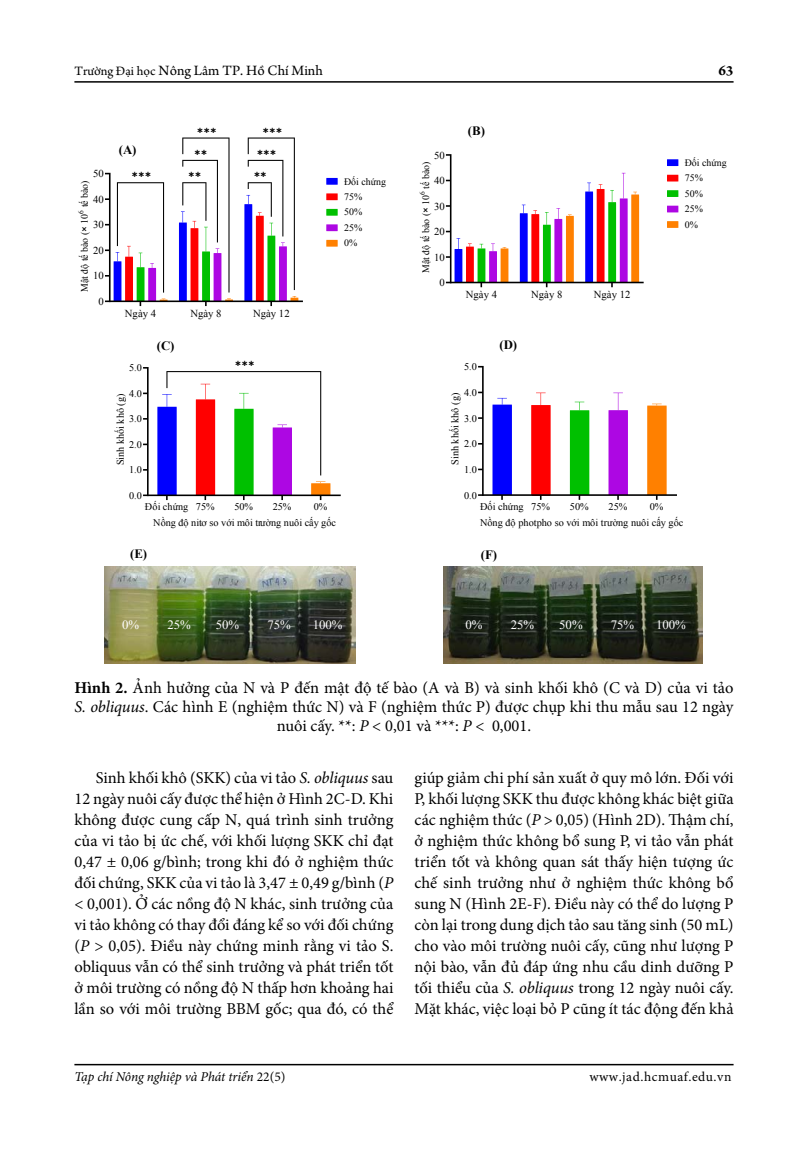
<style>
.page{position:relative;width:808px;height:1149px;background:#fff}
.page>*{position:absolute;margin:0;border:0;box-sizing:border-box;transform-origin:0 0}
.t1{font:16.5px/21px "Minion Pro";color:#000;text-align:justify}
.t2{font:15px "Arno Pro";color:#000}
.t3{font:700 15px "Arno Pro";color:#000}
.t4{font:italic 13.5px "Minion Pro";letter-spacing:-.01em;color:#000}
.t5{font:13.5px "Minion Pro";letter-spacing:.04em;color:#000}
.t6{font:12.75px "Times New Roman";color:#fff}
.t7{font:700 12.75px "Times New Roman";color:#000}
.t8{font:10.65px "Times New Roman";letter-spacing:.005em;color:#000}
.t9{font:10.35px "Times New Roman";color:#000}
.t10{font:10.2px "Times New Roman";color:#000}
.t11{font:10.2px "Times New Roman";color:#000}
.t12{font:9.9px "Times New Roman";color:#000}
.t13{font:9.9px/15.5px "Times New Roman";letter-spacing:.01em;color:#000;text-align:justify}
.t14{font:7.35px "Segoe UI Symbol";color:#000}
.s1{font-size:13.5px}
.s2{font-family:"Arial"}
.s3{font-style:inherit}
.s4{font-weight:700}
.s5{font-style:italic}
.s6{font-style:normal}
</style>
<div class="page">
<hr style="left:74px;top:81px;width:659px;height:2px;background:#000">
<hr style="left:74px;top:1063px;width:659px;height:1px;background:#000">
<svg style="left:326px;top:178px;width:12px;height:7px"></svg>
<svg style="left:326px;top:193px;width:12px;height:7px"></svg>
<svg style="left:326px;top:209px;width:12px;height:6px"></svg>
<svg style="left:326px;top:224px;width:12px;height:7px"></svg>
<svg style="left:326px;top:240px;width:12px;height:6px"></svg>
<svg style="left:446px;top:154px;width:198px;height:133px"></svg>
<svg style="left:667px;top:159px;width:11px;height:7px"></svg>
<svg style="left:667px;top:175px;width:11px;height:6px"></svg>
<svg style="left:667px;top:190px;width:11px;height:7px"></svg>
<svg style="left:667px;top:206px;width:11px;height:6px"></svg>
<svg style="left:667px;top:221px;width:11px;height:7px"></svg>
<svg style="left:143px;top:367px;width:198px;height:133px"></svg>
<svg style="left:478px;top:366px;width:199px;height:133px"></svg>
<img style="left:105px;top:566px;width:250px;height:97px">
<img style="left:443px;top:566px;width:260px;height:97px">
<svg style="left:105px;top:137px;width:198px;height:169px"></svg>
<p class="t2" style="left:74px;top:62px;width:250px"><span class="s1">Trường Đại học</span> Nông Lâm TP. Hồ Chí Minh</p>
<p class="t3" style="left:718px;top:62px;width:17px">63</p>
<p class="t14" style="left:197px;top:126px;width:21px">✱✱✱</p>
<p class="t14" style="left:262px;top:126px;width:21px">✱✱✱</p>
<p class="t7" style="left:468px;top:122px;width:18px">(B)</p>
<p class="t7" style="left:119px;top:140px;width:19px">(A)</p>
<p class="t14" style="left:257px;top:148px;width:21px">✱✱✱</p>
<p class="t8" style="left:93px;top:166px;width:12px">50</p>
<p class="t14" style="left:132px;top:170px;width:21px">✱✱✱</p>
<p class="t12" style="left:78px;top:292px;width:113px;rotate:-90deg">Mật độ tế bào (<span class="s2">×</span> <span class="s3">10</span><sup>6</sup> tế bào)</p>
<p class="t12" style="left:344px;top:174px;width:43px">Đối chứng</p>
<p class="t13" style="left:344px;top:189px;width:20px">75% 50% 25% 0%</p>
<p class="t8" style="left:93px;top:192px;width:12px">40</p>
<p class="t8" style="left:93px;top:217px;width:12px">30</p>
<p class="t8" style="left:93px;top:243px;width:12px">20</p>
<p class="t8" style="left:93px;top:268px;width:12px">10</p>
<p class="t8" style="left:99px;top:294px;width:7px">0</p>
<p class="t8" style="left:434px;top:148px;width:12px">50</p>
<p class="t12" style="left:419px;top:273px;width:113px;rotate:-90deg">Mật độ tế bào (<span class="s2">×</span> <span class="s3">10</span><sup>6</sup> tế bào)</p>
<p class="t12" style="left:685px;top:156px;width:43px">Đối chứng</p>
<p class="t13" style="left:685px;top:170px;width:20px">75% 50% 25% 0%</p>
<p class="t8" style="left:434px;top:173px;width:12px">40</p>
<p class="t8" style="left:434px;top:199px;width:12px">30</p>
<p class="t8" style="left:434px;top:224px;width:12px">20</p>
<p class="t8" style="left:434px;top:250px;width:12px">10</p>
<p class="t8" style="left:439px;top:275px;width:7px">0</p>
<p class="t8" style="left:466px;top:287px;width:33px">Ngày 4</p>
<p class="t8" style="left:531px;top:287px;width:33px">Ngày 8</p>
<p class="t8" style="left:594px;top:287px;width:38px">Ngày 12</p>
<p class="t8" style="left:125px;top:306px;width:33px">Ngày 4</p>
<p class="t8" style="left:190px;top:306px;width:33px">Ngày 8</p>
<p class="t8" style="left:253px;top:306px;width:38px">Ngày 12</p>
<p class="t7" style="left:157px;top:336px;width:19px">(C)</p>
<p class="t7" style="left:499px;top:336px;width:19px">(D)</p>
<p class="t11" style="left:129px;top:361px;width:14px">5.0</p>
<p class="t14" style="left:235px;top:359px;width:21px">✱✱✱</p>
<p class="t11" style="left:464px;top:360px;width:14px">5.0</p>
<p class="t11" style="left:129px;top:386px;width:14px">4.0</p>
<p class="t10" style="left:113px;top:465px;width:73px;rotate:-90deg">Sinh khối khô (g)</p>
<p class="t11" style="left:129px;top:412px;width:14px">3.0</p>
<p class="t11" style="left:129px;top:437px;width:14px">2.0</p>
<p class="t11" style="left:129px;top:463px;width:14px">1.0</p>
<p class="t11" style="left:464px;top:385px;width:14px">4.0</p>
<p class="t9" style="left:448px;top:465px;width:74px;rotate:-90deg">Sinh khối khô (g)</p>
<p class="t11" style="left:464px;top:411px;width:14px">3.0</p>
<p class="t11" style="left:464px;top:437px;width:14px">2.0</p>
<p class="t11" style="left:464px;top:462px;width:14px">1.0</p>
<p class="t11" style="left:129px;top:488px;width:14px">0.0</p>
<p class="t10" style="left:145px;top:499px;width:71px">Đối chứng <span class="s3">75%</span></p>
<p class="t11" style="left:234px;top:499px;width:20px">50%</p>
<p class="t11" style="left:273px;top:499px;width:20px">25%</p>
<p class="t11" style="left:314px;top:499px;width:15px">0%</p>
<p class="t11" style="left:464px;top:488px;width:14px">0.0</p>
<p class="t10" style="left:480px;top:499px;width:71px">Đối chứng <span class="s3">75%</span></p>
<p class="t11" style="left:570px;top:499px;width:20px">50%</p>
<p class="t11" style="left:608px;top:499px;width:20px">25%</p>
<p class="t11" style="left:650px;top:499px;width:15px">0%</p>
<p class="t10" style="left:153px;top:515px;width:184px">Nồng độ nitơ so với môi trường nuôi cấy gốc</p>
<p class="t10" style="left:480px;top:515px;width:205px">Nồng độ photpho so với môi trường nuôi cấy gốc</p>
<p class="t7" style="left:130px;top:545px;width:18px">(E)</p>
<p class="t7" style="left:481px;top:545px;width:18px">(F)</p>
<p class="t6" style="left:122px;top:616px;width:19px">0%</p>
<p class="t6" style="left:167px;top:616px;width:25px">25%</p>
<p class="t6" style="left:216px;top:616px;width:25px">50%</p>
<p class="t6" style="left:267px;top:616px;width:25px">75%</p>
<p class="t6" style="left:313px;top:616px;width:31px">100%</p>
<p class="t6" style="left:465px;top:616px;width:19px">0%</p>
<p class="t6" style="left:511px;top:616px;width:25px">25%</p>
<p class="t6" style="left:559px;top:616px;width:25px">50%</p>
<p class="t6" style="left:611px;top:616px;width:25px">75%</p>
<p class="t6" style="left:656px;top:616px;width:31px">100%</p>
<p class="t1" style="left:74px;top:678px;width:661px;line-height:18.9px;text-align:center"><span class="s4">Hình 2.</span> Ảnh hưởng của N và P đến mật độ tế bào (A và B) và sinh khối khô (C và D) của vi tảo<br><span class="s5">S. obliquus</span>. Các hình E (nghiệm thức N) và F (nghiệm thức P) được chụp khi thu mẫu sau 12 ngày nuôi cấy. **: <span class="s5">P</span> &lt; 0,01 và ***: <span class="s5">P</span> &lt; 0,001.</p>
<p class="t1" style="left:415px;top:767px;width:320px">giúp giảm chi phí sản xuất ở quy mô lớn. Đối với P, khối lượng SKK thu được không khác biệt giữa các nghiệm thức (<span class="s5">P</span> &gt; 0,05) (Hình 2D). Thậm chí, ở nghiệm thức không bổ sung P, vi tảo vẫn phát triển tốt và không quan sát thấy hiện tượng ức chế sinh trưởng như ở nghiệm thức không bổ sung N (Hình 2E-F). Điều này có thể do lượng P còn lại trong dung dịch tảo sau tăng sinh (50 mL) cho vào môi trường nuôi cấy, cũng như lượng P nội bào, vẫn đủ đáp ứng nhu cầu dinh dưỡng P tối thiểu của <span class="s5">S. obliquus</span> trong 12 ngày nuôi cấy.<br>Mặt khác, việc loại bỏ P cũng ít tác động đến khả</p>
<p class="t1" style="left:74px;top:767px;width:320px;text-indent:21px">Sinh khối khô (SKK) của vi tảo <span class="s5">S. obliquus</span> sau 12 ngày nuôi cấy được thể hiện ở Hình 2C-D. Khi không được cung cấp N, quá trình sinh trưởng của vi tảo bị ức chế, với khối lượng SKK chỉ đạt 0,47 ± 0,06 g/bình; trong khi đó ở nghiệm thức đối chứng, SKK của vi tảo là 3,47 ± 0,49 g/bình (<span class="s5">P </span>&lt; 0,001). Ở các nồng độ N khác, sinh trưởng của vi tảo không có thay đổi đáng kể so với đối chứng (<span class="s5">P</span> &gt; 0,05). Điều này chứng minh rằng vi tảo S. obliquus vẫn có thể sinh trưởng và phát triển tốt ở môi trường có nồng độ N thấp hơn khoảng hai lần so với môi trường BBM gốc; qua đó, có thể</p>
<p class="t4" style="left:74px;top:1066px;width:213px">Tạp chí Nông nghiệp và Phát triển <span class="s6">22(5)</span></p>
<p class="t5" style="left:589px;top:1066px;width:144px">www.jad.hcmuaf.edu.vn</p>
</div>
